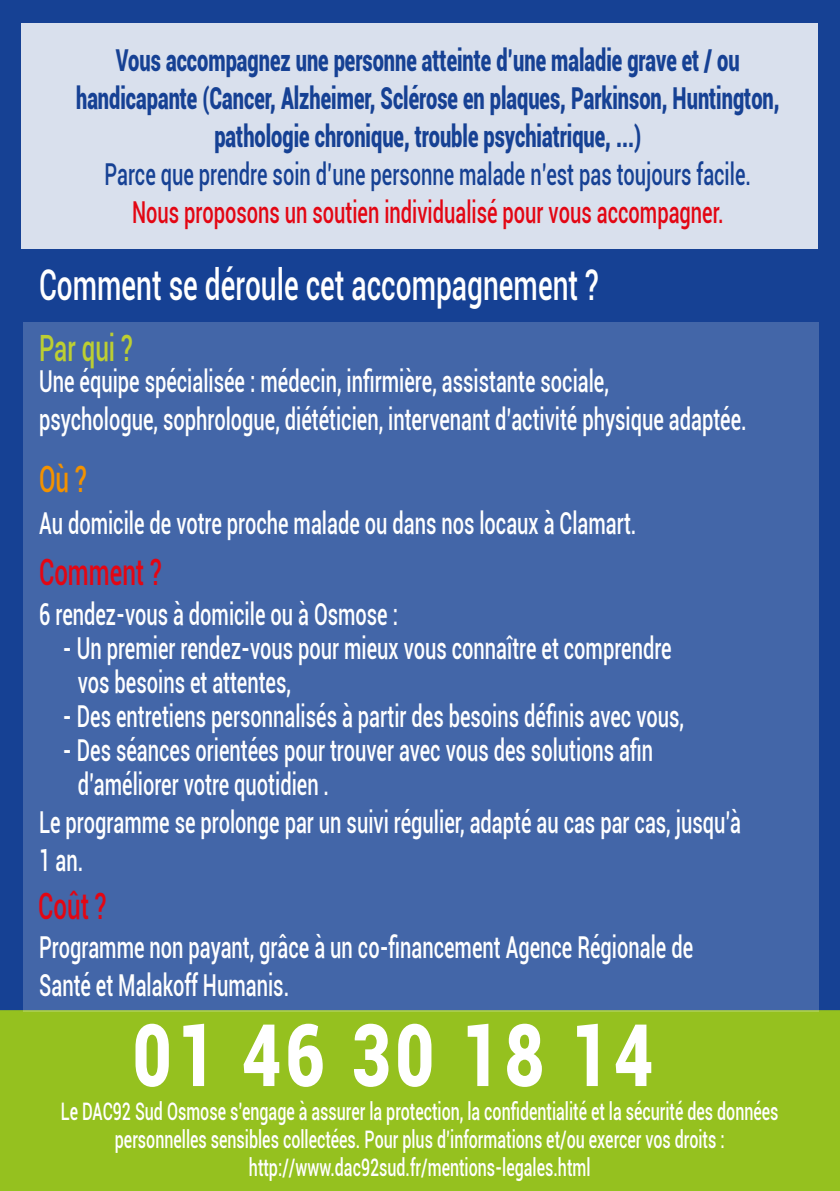
<style>
.page{position:relative;width:840px;height:1191px;background:#fff}
.page>*{position:absolute;margin:0;border:0;box-sizing:border-box;transform-origin:0 0}
.t1{font:900 86.4px "Roboto";letter-spacing:.075em;color:#fff;scale:.78 1}
.t2{font:500 42.2px "Roboto";color:#fff;scale:.66 1}
.t3{font:500 36.2px "Roboto";color:#e30613;scale:.66 1}
.t4{font:500 36.2px "Roboto";color:#bdcf32;scale:.66 1}
.t5{font:500 36.2px "Roboto";color:#f39200;scale:.66 1}
.t6{font:500 30.2px/38px "Roboto";color:#fff;scale:.66 1}
.t7{font:900 30.2px/38px "Roboto";color:#164194;text-align:center;scale:.66 1}
.t8{font:500 30.2px "Roboto";color:#164194;scale:.66 1}
.t9{font:500 30.2px "Roboto";color:#e30613;scale:.66 1}
.t10{font:500 24.2px/28px "Roboto";color:#fff;text-align:center;scale:.66 1}
</style>
<div class="page">
<div style="left:0;top:0;width:839px;height:1022px;background:#164194"></div>
<div style="left:0;top:1010px;width:839px;height:181px;background:#95c11f"></div>
<div style="left:21px;top:23px;width:796px;height:226px;background:#d9e0ed"></div>
<div style="left:23px;top:322px;width:794px;height:689px;background:#4366a8"></div>
<p class="t7" style="left:76px;top:40px;width:1066px">Vous accompagnez une personne atteinte d’une maladie grave et / ou handicapante (Cancer, Alzheimer, Sclérose en plaques, Parkinson, Huntington, pathologie chronique, trouble psychiatrique, ...)</p>
<p class="t8" style="left:104px;top:153px;width:980px">Parce que prendre soin d’une personne malade n’est pas toujours facile.</p>
<p class="t9" style="left:132px;top:191px;width:897px">Nous proposons un soutien individualisé pour vous accompagner.</p>
<h2 class="t2" style="left:39px;top:256px;width:848px">Comment se déroule cet accompagnement ?</h2>
<p class="t4" style="left:39px;top:323px;width:143px">Par qui ?</p>
<p class="t6" style="left:39px;top:361px;width:1072px">Une équipe spécialisée : médecin, infirmière, assistante sociale,<br>psychologue, sophrologue, diététicien, intervenant d’activité physique adaptée.</p>
<p class="t5" style="left:39px;top:454px;width:74px">Où ?</p>
<p class="t6" style="left:39px;top:503px;width:906px">Au domicile de votre proche malade ou dans nos locaux à Clamart.</p>
<p class="t3" style="left:39px;top:546px;width:187px">Comment ?</p>
<p class="t6" style="left:39px;top:594px;width:545px">6 rendez-vous à domicile ou à Osmose :</p>
<p class="t6" style="left:78px;top:630px;width:900px;line-height:34px;text-indent:-15px">- Un premier rendez-vous pour mieux vous connaître et comprendre vos besoins et attentes,</p>
<p class="t6" style="left:63px;top:696px;width:941px">- Des entretiens personnalisés à partir des besoins définis avec vous,</p>
<p class="t6" style="left:78px;top:732px;width:872px;line-height:34px;text-indent:-15px">- Des séances orientées pour trouver avec vous des solutions afin d’améliorer votre quotidien .</p>
<p class="t6" style="left:39px;top:802px;width:1064px">Le programme se prolonge par un suivi régulier, adapté au cas par cas, jusqu’à<br>1 an.</p>
<p class="t3" style="left:38px;top:880px;width:105px">Coût ?</p>
<p class="t6" style="left:39px;top:927px;width:991px">Programme non payant, grâce à un co-financement Agence Régionale de<br>Santé et Malakoff Humanis.</p>
<h1 class="t1" style="left:133px;top:994px;width:668px">01 46 30 18 14</h1>
<p class="t10" style="left:61px;top:1096px;width:1088px">Le DAC92 Sud Osmose s’engage à assurer la protection, la confidentialité et la sécurité des données personnelles sensibles collectées. Pour plus d’informations et/ou exercer vos droits : http://www.dac92sud.fr/mentions-legales.html</p>
</div>
